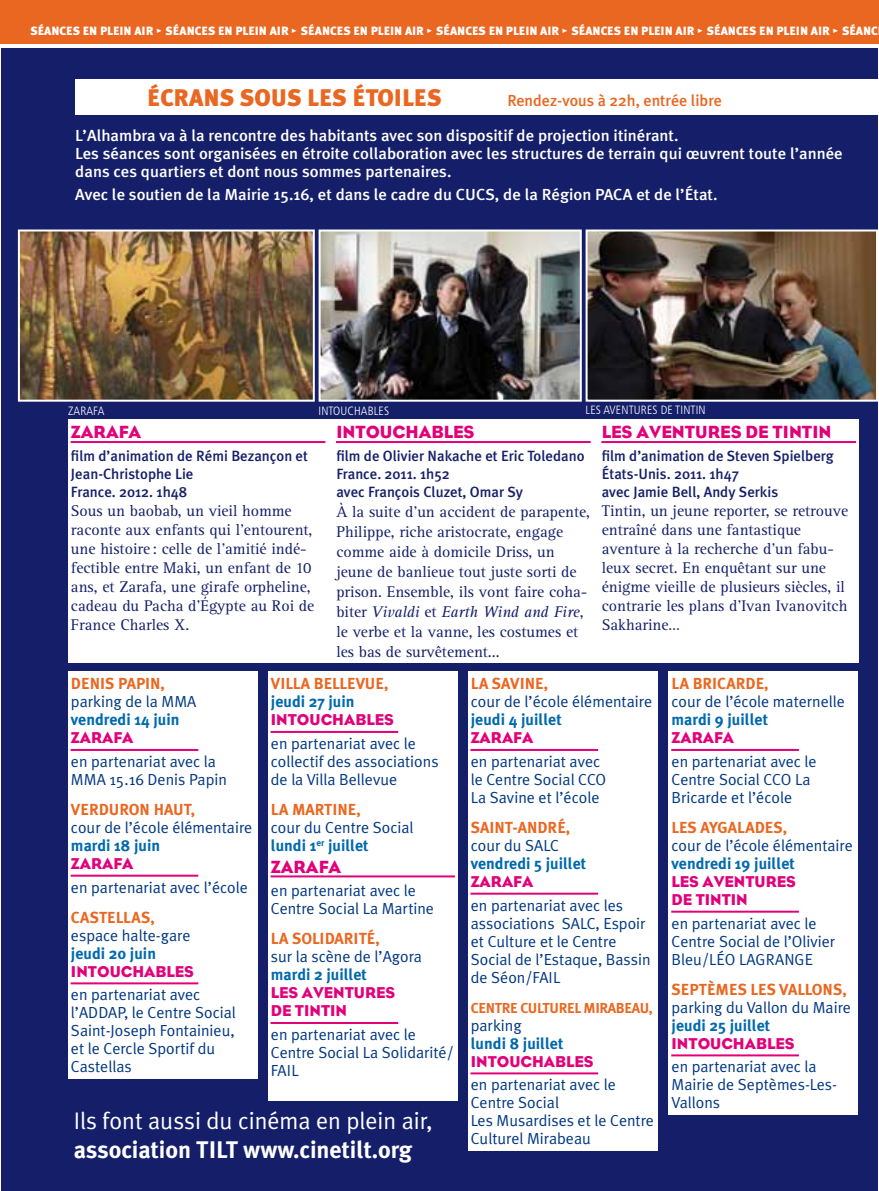
<style>
.page{position:relative;width:879px;height:1191px;background:#fff}
.page>*{position:absolute;margin:0;border:0;box-sizing:border-box;transform-origin:0 0}
.t1{font:24px "Meta Plus Normal";color:#fff}
.t2{font:700 24px "Meta Plus";color:#fff}
.t3{font:900 24px "Meta Plus";color:#ea6721}
.t4{font:18px "Bureau Eagle";color:#e2007a}
.t5{font:16px/18px "Meta Plus Normal";color:#003882}
.t6{font:16px/19px "Rotis Serif";color:#151f69}
.t7{font:500 16px/18px "Meta Plus";color:#fff;scale:1.05 1}
.t8{font:700 16px "Meta Plus";color:#0069ae}
.t9{font:700 16px "Meta Plus";color:#ea6721}
.t10{font:16px/18px "Bureau Eagle";color:#e2007a}
.t11{font:500 16px "Meta Plus";color:#ea6721}
.t12{font:500 14.8px/17.6px "Meta Plus";color:#151f69}
.t13{font:700 14.4px "Meta Plus";color:#ea6721}
.t14{font:900 12px "Meta Plus";color:#fff}
.t15{font:300 condensed 12px "Frutiger";letter-spacing:.01em;color:#fff}
.s1{font-family:"Meta Plus Bold Caps";font-weight:400}
.s2{font-style:italic}
</style>
<div class="page">
<div style="left:1px;top:49px;width:876px;height:1142px;background:#151f69"></div>
<div style="left:75px;top:79px;width:804px;height:36px;background:#fff"></div>
<div style="left:0;top:0;width:879px;height:43px;background:#ea6721"></div>
<img style="left:21px;top:232px;width:291px;height:167px">
<div style="left:18px;top:229px;width:297px;height:173px;border:2px solid #fff"></div>
<img style="left:322px;top:232px;width:257px;height:167px">
<div style="left:319px;top:229px;width:263px;height:173px;border:2px solid #fff"></div>
<img style="left:588px;top:232px;width:287px;height:167px">
<div style="left:585px;top:229px;width:293px;height:173px;border:2px solid #fff"></div>
<div style="left:68px;top:671px;width:189px;height:407px;background:#fff"></div>
<svg style="left:71px;top:749px;width:127px;height:2px"></svg>
<svg style="left:71px;top:874px;width:127px;height:2px"></svg>
<svg style="left:71px;top:982px;width:127px;height:2px"></svg>
<div style="left:268px;top:671px;width:189px;height:429px;background:#fff"></div>
<svg style="left:271px;top:731px;width:127px;height:2px"></svg>
<svg style="left:271px;top:875px;width:184px;height:2px"></svg>
<svg style="left:271px;top:1022px;width:127px;height:2px"></svg>
<div style="left:468px;top:671px;width:189px;height:479px;background:#fff"></div>
<svg style="left:471px;top:749px;width:127px;height:2px"></svg>
<svg style="left:471px;top:892px;width:127px;height:2px"></svg>
<svg style="left:471px;top:1072px;width:127px;height:2px"></svg>
<div style="left:669px;top:671px;width:189px;height:443px;background:#fff"></div>
<svg style="left:671px;top:749px;width:128px;height:2px"></svg>
<svg style="left:671px;top:910px;width:128px;height:2px"></svg>
<svg style="left:671px;top:1054px;width:128px;height:2px"></svg>
<div style="left:68px;top:418px;width:790px;height:244px;background:#fff"></div>
<svg style="left:71px;top:441px;width:254px;height:2px"></svg>
<svg style="left:336px;top:441px;width:254px;height:2px"></svg>
<svg style="left:601px;top:441px;width:255px;height:2px"></svg>
<p class="t14" style="left:30px;top:24px;width:849px">SÉANCES EN PLEIN AIR <span class="s1">•</span> SÉANCES EN PLEIN AIR <span class="s1">•</span> SÉANCES EN PLEIN AIR <span class="s1">•</span> SÉANCES EN PLEIN AIR <span class="s1">•</span> SÉANCES EN PLEIN AIR <span class="s1">•</span> SÉANCES EN PLEIN AIR <span class="s1">•</span> SÉANC</p>
<h1 class="t3" style="left:147px;top:84px;width:296px">ÉCRANS SOUS LES ÉTOILES</h1>
<p class="t11" style="left:507px;top:91px;width:216px">Rendez-vous à 22h, entrée libre</p>
<p class="t7" style="left:75px;top:126px;width:732px">L’Alhambra va à la rencontre des habitants avec son dispositif de projection itinérant.<br>Les séances sont organisées en étroite collaboration avec les structures de terrain qui œuvrent toute l’année dans ces quartiers et dont nous sommes partenaires.</p>
<p class="t7" style="left:75px;top:185px;width:613px">Avec le soutien de la Mairie 15.16, et dans le cadre du CUCS, de la Région PACA et de l’État.</p>
<p class="t15" style="left:68px;top:404px;width:38px">ZARAFA</p>
<p class="t15" style="left:319px;top:404px;width:72px">INTOUCHABLES</p>
<p class="t15" style="left:585px;top:403px;width:122px">LES AVENTURES DE TINTIN</p>
<p class="t4" style="left:71px;top:422px;width:72px">ZARAFA</p>
<p class="t12" style="left:71px;top:447px;width:238px">film d’animation de Rémi Bezançon et<br>Jean-Christophe Lie<br>France. 2012. 1h48</p>
<p class="t6" style="left:71px;top:501px;width:245px">Sous un baobab, un vieil homme raconte aux enfants qui l’entourent, une histoire : celle de l’amitié indé&shy;fectible entre Maki, un enfant de 10 ans, et Zarafa, une girafe orpheline, cadeau du Pacha d’Égypte au Roi de<br>France Charles X.</p>
<p class="t4" style="left:336px;top:422px;width:140px">INTOUCHABLES</p>
<p class="t12" style="left:336px;top:447px;width:250px">film de Olivier Nakache et Eric Toledano<br>France. 2011. 1h52<br>avec François Cluzet, Omar Sy</p>
<p class="t6" style="left:336px;top:502px;width:255px;line-height:20px">À la suite d’un accident de parapente, Philippe, riche aristocrate, engage comme aide à domicile Driss, un jeune de banlieue tout juste sorti de prison. Ensemble, ils vont faire coha&shy;biter <span class="s2">Vivaldi</span> et <span class="s2">Earth Wind and Fire</span>, le verbe et la vanne, les costumes et les bas de survêtement...</p>
<p class="t4" style="left:602px;top:422px;width:231px">LES AVENTURES DE TINTIN</p>
<p class="t12" style="left:602px;top:447px;width:233px">film d’animation de Steven Spielberg<br>États-Unis. 2011. 1h47<br>avec Jamie Bell, Andy Serkis</p>
<p class="t6" style="left:602px;top:501px;width:248px">Tintin, un jeune reporter, se retrouve entraîné dans une fantastique aventure à la recherche d’un fabu&shy;leux secret. En enquêtant sur une énigme vieille de plusieurs siècles, il contrarie les plans d’Ivan Ivanovitch<br>Sakharine…</p>
<p class="t9" style="left:71px;top:674px;width:95px">DENIS PAPIN,</p>
<p class="t5" style="left:71px;top:692px;width:127px">parking de la MMA</p>
<p class="t8" style="left:71px;top:710px;width:110px">vendredi 14 juin</p>
<p class="t10" style="left:71px;top:729px;width:64px">ZARAFA</p>
<p class="t5" style="left:71px;top:752px;width:157px">en partenariat avec la<br>MMA 15.16 Denis Papin</p>
<p class="t9" style="left:71px;top:800px;width:126px">VERDURON HAUT,</p>
<p class="t5" style="left:71px;top:818px;width:183px">cour de l’école élémentaire</p>
<p class="t8" style="left:71px;top:836px;width:91px">mardi 18 juin</p>
<p class="t10" style="left:71px;top:854px;width:64px">ZARAFA</p>
<p class="t5" style="left:71px;top:878px;width:178px">en partenariat avec l’école</p>
<p class="t9" style="left:71px;top:908px;width:85px">CASTELLAS,</p>
<p class="t5" style="left:71px;top:926px;width:121px">espace halte-gare</p>
<p class="t8" style="left:71px;top:944px;width:87px">jeudi 20 juin</p>
<p class="t10" style="left:71px;top:962px;width:124px">INTOUCHABLES</p>
<p class="t5" style="left:71px;top:985px;width:166px">en partenariat avec l’ADDAP, le Centre Social<br>Saint-Joseph Fontainieu, et le Cercle Sportif du<br>Castellas</p>
<p class="t9" style="left:271px;top:674px;width:119px">VILLA BELLEVUE,</p>
<p class="t8" style="left:271px;top:692px;width:85px">jeudi 27 juin</p>
<p class="t10" style="left:271px;top:711px;width:124px">INTOUCHABLES</p>
<p class="t5" style="left:271px;top:734px;width:169px">en partenariat avec le collectif des associations de la Villa Bellevue</p>
<p class="t9" style="left:271px;top:800px;width:91px">LA MARTINE,</p>
<p class="t5" style="left:271px;top:818px;width:144px">cour du Centre Social</p>
<p class="t8" style="left:271px;top:836px;width:99px">lundi 1<sup>er</sup> juillet</p>
<p class="t4" style="left:271px;top:856px;width:72px">ZARAFA</p>
<p class="t5" style="left:271px;top:881px;width:165px">en partenariat avec le<br>Centre Social La Martine</p>
<p class="t9" style="left:271px;top:929px;width:110px">LA SOLIDARITÉ,</p>
<p class="t5" style="left:271px;top:947px;width:153px">sur la scène de l’Agora</p>
<p class="t8" style="left:271px;top:965px;width:98px">mardi 2 juillet</p>
<p class="t10" style="left:271px;top:983px;width:126px">LES AVENTURES<br>DE TINTIN</p>
<p class="t5" style="left:271px;top:1025px;width:185px">en partenariat avec le<br>Centre Social La Solidarité/<br>FAIL</p>
<h1 class="t1" style="left:74px;top:1106px;width:360px">Ils font aussi du cinéma en plein air,</h1>
<h1 class="t2" style="left:74px;top:1135px;width:340px">association TILT www.cinetilt.org</h1>
<p class="t9" style="left:471px;top:674px;width:79px">LA SAVINE,</p>
<p class="t5" style="left:471px;top:692px;width:183px">cour de l’école élémentaire</p>
<p class="t8" style="left:471px;top:710px;width:92px">jeudi 4 juillet</p>
<p class="t10" style="left:471px;top:729px;width:64px">ZARAFA</p>
<p class="t5" style="left:471px;top:752px;width:137px">en partenariat avec le Centre Social CCO<br>La Savine et l’école</p>
<p class="t9" style="left:471px;top:818px;width:101px">SAINT-ANDRÉ,</p>
<p class="t5" style="left:471px;top:836px;width:90px">cour du SALC</p>
<p class="t8" style="left:471px;top:854px;width:117px">vendredi 5 juillet</p>
<p class="t10" style="left:471px;top:872px;width:64px">ZARAFA</p>
<p class="t5" style="left:471px;top:896px;width:181px">en partenariat avec les associations SALC, Espoir et Culture et le Centre<br>Social de l’Estaque, Bassin de Séon/FAIL</p>
<p class="t13" style="left:471px;top:999px;width:17px">Centre</p>
<p class="t13" style="left:520px;top:999px;width:9px">culturel</p>
<p class="t13" style="left:583px;top:999px;width:21px">Mirabeau</p>
<p class="t13" style="left:649px;top:999px;width:5px">,</p>
<p class="t5" style="left:471px;top:1016px;width:52px">parking</p>
<p class="t8" style="left:471px;top:1034px;width:94px">lundi 8 juillet</p>
<p class="t10" style="left:471px;top:1052px;width:124px">INTOUCHABLES</p>
<p class="t5" style="left:471px;top:1075px;width:185px">en partenariat avec le<br>Centre Social<br>Les Musardises et le Centre<br>Culturel Mirabeau</p>
<p class="t9" style="left:671px;top:674px;width:98px">LA BRICARDE,</p>
<p class="t5" style="left:671px;top:692px;width:175px">cour de l’école maternelle</p>
<p class="t8" style="left:671px;top:710px;width:98px">mardi 9 juillet</p>
<p class="t10" style="left:671px;top:729px;width:64px">ZARAFA</p>
<p class="t5" style="left:671px;top:752px;width:147px">en partenariat avec le<br>Centre Social CCO La<br>Bricarde et l’école</p>
<p class="t9" style="left:671px;top:818px;width:117px">LES AYGALADES,</p>
<p class="t5" style="left:671px;top:836px;width:183px">cour de l’école élémentaire</p>
<p class="t8" style="left:671px;top:854px;width:125px">vendredi 19 juillet</p>
<p class="t10" style="left:671px;top:872px;width:126px">LES AVENTURES<br>DE TINTIN</p>
<p class="t5" style="left:671px;top:914px;width:165px">en partenariat avec le<br>Centre Social de l’Olivier<br>Bleu/LÉO LAGRANGE</p>
<p class="t9" style="left:671px;top:980px;width:177px">SEPTÈMES LES VALLONS,</p>
<p class="t5" style="left:671px;top:998px;width:181px">parking du Vallon du Maire</p>
<p class="t8" style="left:671px;top:1016px;width:100px">jeudi 25 juillet</p>
<p class="t10" style="left:671px;top:1034px;width:124px">INTOUCHABLES</p>
<p class="t5" style="left:671px;top:1057px;width:167px">en partenariat avec la<br>Mairie de Septèmes-Les-<br>Vallons</p>
</div>
